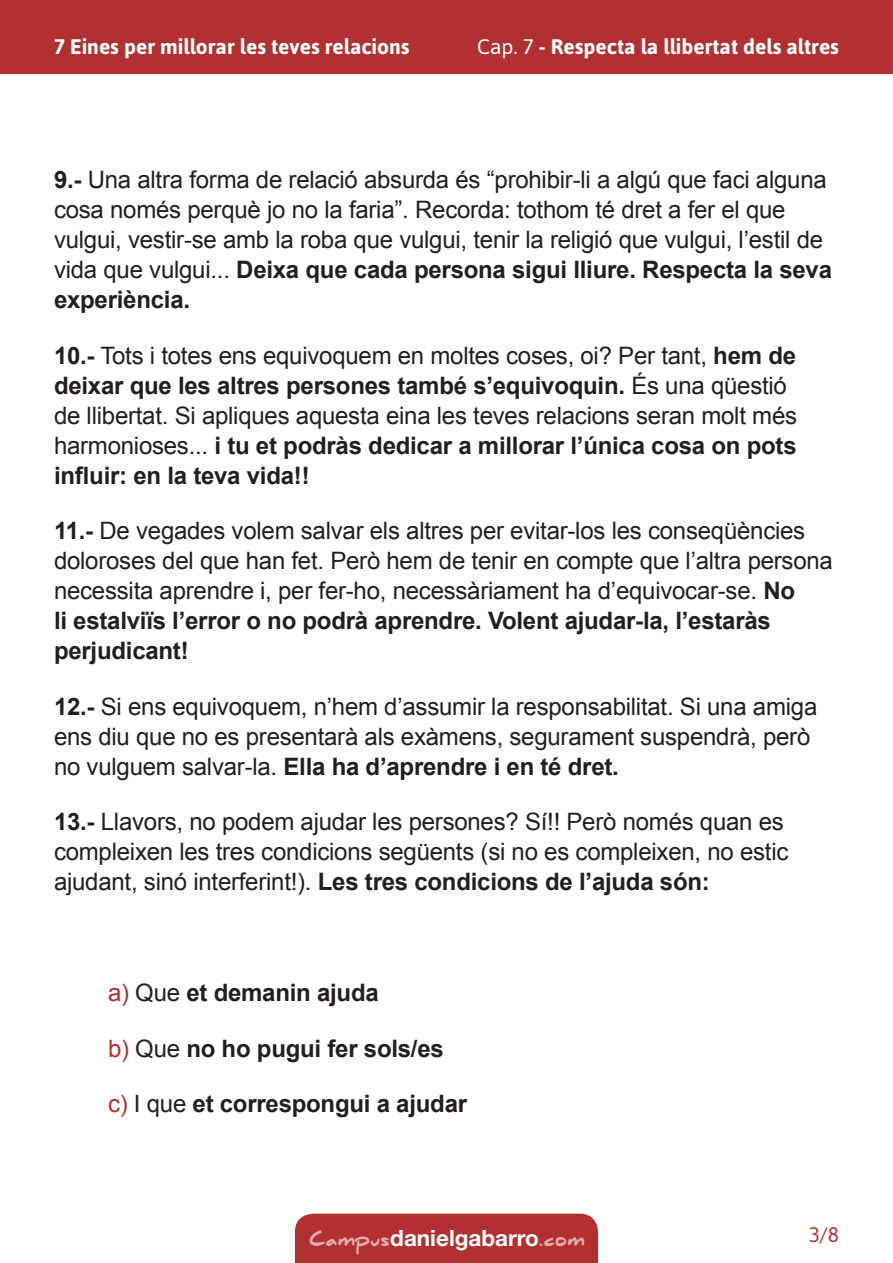
<style>
.page{position:relative;width:893px;height:1263px;background:#fff}
.page>*{position:absolute;margin:0;border:0;box-sizing:border-box;transform-origin:0 0}
.t1{font:24px/30px "Arial";letter-spacing:-.01em;color:#231f20}
.t2{font:700 24px "Arial";letter-spacing:-.01em;color:#231f20}
.t3{font:700 22.5px "Helvetica Neue LT Std";color:#fff}
.t4{font:700 21px "Asap";color:#fff}
.t5{font:21px "Asap";color:#b23030}
.s1{font-weight:400}
.s2{font-weight:700}
.s3{font-weight:400;color:#b23030}
.s4{font-family:"Daniel";font-weight:900;font-size:18px;color:#e0acac}
</style>
<div class="page">
<div style="left:295px;top:1214px;width:303px;height:49px;background:#b23030"></div>
<div style="left:0;top:0;width:893px;height:74px;background:#b23030"></div>
<p class="t4" style="left:54px;top:34px;width:357px">7 Eines per millorar les teves relacions</p>
<p class="t4" style="left:477px;top:34px;width:363px"><span class="s1">Cap. 7</span> - Respecta la llibertat dels altres</p>
<p class="t1" style="left:54px;top:165px;width:780px"><span class="s2">9.-</span> Una altra forma de relació absurda és “prohibir-li a algú que faci alguna cosa només perquè jo no la faria”. Recorda: tothom té dret a fer el que vulgui, vestir-se amb la roba que vulgui, tenir la religió que vulgui, l’estil de vida que vulgui... <span class="s2">Deixa que cada persona sigui lliure. Respecta la seva experiència.</span></p>
<p class="t1" style="left:54px;top:340px;width:745px"><span class="s2">10.-</span> Tots i totes ens equivoquem en moltes coses, oi? Per tant, <span class="s2">hem de deixar que les altres persones també s’equivoquin.</span> És una qüestió de llibertat. Si apliques aquesta eina les teves relacions seran molt més harmonioses... <span class="s2">i tu et podràs dedicar a millorar l’única cosa on pots influir: en la teva vida!!</span></p>
<p class="t1" style="left:54px;top:516px;width:780px"><span class="s2">11.-</span> De vegades volem salvar els altres per evitar-los les conseqüències doloroses del que han fet. Però hem de tenir en compte que l’altra persona necessita aprendre i, per fer-ho, necessàriament ha d’equivocar-se. <span class="s2">No<br>li estalviïs l’error o no podrà aprendre. Volent ajudar-la, l’estaràs perjudicant!</span></p>
<p class="t1" style="left:54px;top:691px;width:765px"><span class="s2">12.-</span> Si ens equivoquem, n’hem d’assumir la responsabilitat. Si una amiga ens diu que no es presentarà als exàmens, segurament suspendrà, però no vulguem salvar-la. <span class="s2">Ella ha d’aprendre i en té dret.</span></p>
<p class="t1" style="left:54px;top:807px;width:736px"><span class="s2">13.-</span> Llavors, no podem ajudar les persones? Sí!! Però només quan es compleixen les tres condicions següents (si no es compleixen, no estic ajudant, sinó interferint!). <span class="s2">Les tres condicions de l’ajuda són:</span></p>
<p class="t2" style="left:108px;top:977px;width:272px"><span class="s3">a)</span> <span class="s1">Que</span> et demanin ajuda</p>
<p class="t2" style="left:108px;top:1032px;width:337px"><span class="s3">b)</span> <span class="s1">Que</span> no ho pugui fer sols/es</p>
<p class="t2" style="left:108px;top:1088px;width:361px"><span class="s3">c)</span> <span class="s1">I que</span> et correspongui a ajudar</p>
<p class="t3" style="left:310px;top:1224px;width:277px"><span class="s4">Campus</span>danielgabarro<span class="s4">.com</span></p>
<p class="t5" style="left:809px;top:1223px;width:32px">3/8</p>
</div>
